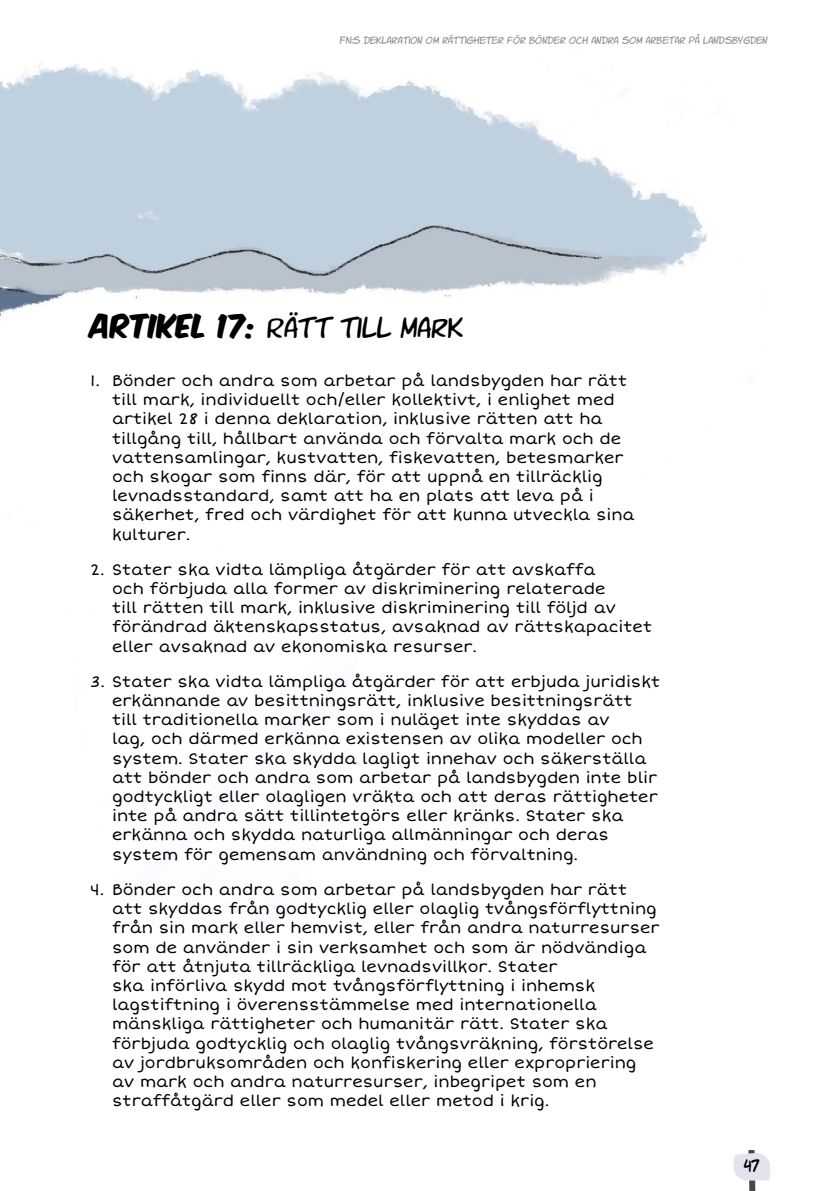
<style>
.page{position:relative;width:840px;height:1191px;background:#fff}
.page>*{position:absolute;margin:0;border:0;box-sizing:border-box;transform-origin:0 0}
.t1{font:28px "Komika Slim";color:#000}
.t2{font:16px/19.2px "Short Stack";color:#000}
.t3{font:16px "Komika Jam";color:#000}
.t4{font:10px "Komika Slim";color:#939393}
.s1{font-family:"Komika Axis"}
</style>
<div class="page">
<svg style="left:734px;top:1150px;width:35px;height:41px"></svg>
<img style="left:0;top:64px;width:707px;height:267px">
<p class="t4" style="left:339px;top:34px;width:429px">FN:S DEKLARATION OM RÄTTIGHETER FÖR BÖNDER OCH ANDRA SOM ARBETAR PÅ LANDSBYGDEN</p>
<h1 class="t1" style="left:90px;top:309px;width:374px"><span class="s1">Artikel 17:</span> RÄTT TILL MARK</h1>
<p class="t2" style="left:112px;top:371px;width:523px;text-indent:-22px">1. Bönder och andra som arbetar på landsbygden har rätt till mark, individuellt och/eller kollektivt, i enlighet med artikel 28 i denna deklaration, inklusive rätten att ha tillgång till, hållbart använda och förvalta mark och de vattensamlingar, kustvatten, fiskevatten, betesmarker och skogar som finns där, för att uppnå en tillräcklig levnadsstandard, samt att ha en plats att leva på i säkerhet, fred och värdighet för att kunna utveckla sina kulturer.</p>
<p class="t2" style="left:112px;top:560px;width:541px;text-indent:-22px">2. Stater ska vidta lämpliga åtgärder för att avskaffa<br>och förbjuda alla former av diskriminering relaterade<br>till rätten till mark, inklusive diskriminering till följd av förändrad äktenskapsstatus, avsaknad av rättskapacitet eller avsaknad av ekonomiska resurser.</p>
<p class="t2" style="left:112px;top:672px;width:549px;text-indent:-22px">3. Stater ska vidta lämpliga åtgärder för att erbjuda juridiskt erkännande av besittningsrätt, inklusive besittningsrätt till traditionella marker som i nuläget inte skyddas av<br>lag, och därmed erkänna existensen av olika modeller och system. Stater ska skydda lagligt innehav och säkerställa att bönder och andra som arbetar på landsbygden inte blir godtyckligt eller olagligen vräkta och att deras rättigheter inte på andra sätt tillintetgörs eller kränks. Stater ska erkänna och skydda naturliga allmänningar och deras system för gemensam användning och förvaltning.</p>
<p class="t2" style="left:112px;top:880px;width:548px;text-indent:-22px">4. Bönder och andra som arbetar på landsbygden har rätt att skyddas från godtycklig eller olaglig tvångsförflyttning från sin mark eller hemvist, eller från andra naturresurser som de använder i sin verksamhet och som är nödvändiga för att åtnjuta tillräckliga levnadsvillkor. Stater<br>ska införliva skydd mot tvångsförflyttning i inhemsk lagstiftning i överensstämmelse med internationella mänskliga rättigheter och humanitär rätt. Stater ska förbjuda godtycklig och olaglig tvångsvräkning, förstörelse av jordbruksområden och konfiskering eller expropriering av mark och andra naturresurser, inbegripet som en straffåtgärd eller som medel eller metod i krig.</p>
<p class="t3" style="left:743px;top:1153px;width:17px">47</p>
</div>
